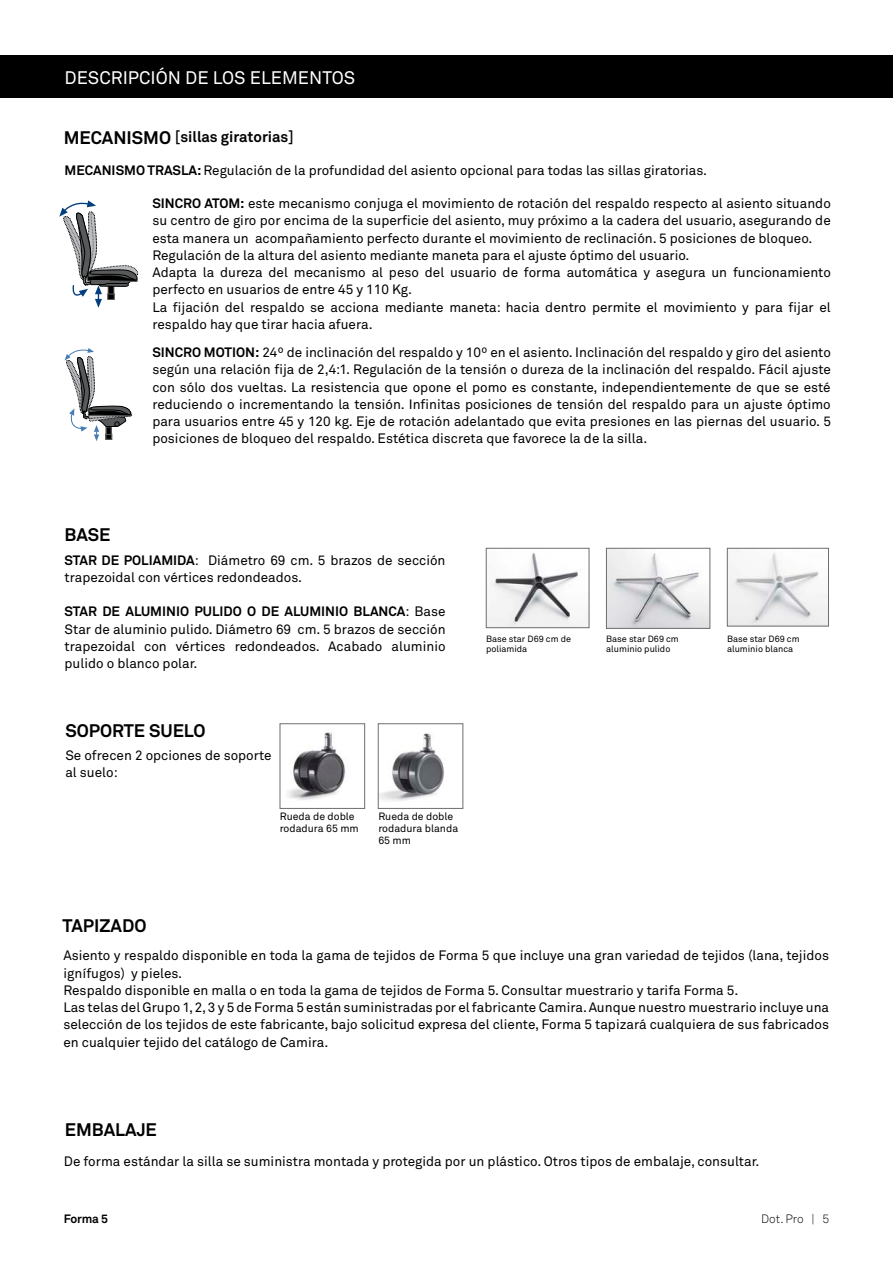
<style>
.page{position:relative;width:893px;height:1263px;background:#fff}
.page>*{position:absolute;margin:0;border:0;box-sizing:border-box;transform-origin:0 0}
.t1{font:700 18px "Akkurat";color:#000}
.t2{font:18px "Akkurat";color:#fff}
.t3{font:700 15px "Akkurat";color:#000}
.t4{font:13.5px/17.2px "Akkurat";color:#000}
.t5{font:300 12px "Akkurat";letter-spacing:-.005em;color:#000}
.t6{font:700 12px "Akkurat";letter-spacing:-.02em;color:#000}
.t7{font:10.5px/12px "Akkurat";color:#000}
.t8{font:9px/9.8px "Akkurat";color:#000}
.s1{font-size:18px}
.s2{font-weight:700}
</style>
<div class="page">
<div style="left:0;top:55px;width:893px;height:43px;background:#000"></div>
<svg style="left:59px;top:200px;width:79px;height:108px"></svg>
<svg style="left:65px;top:348px;width:67px;height:93px"></svg>
<img style="left:288px;top:732px;width:58px;height:68px">
<div style="left:280px;top:723px;width:85px;height:86px;border:1px solid #6d6d71"></div>
<img style="left:380px;top:733px;width:64px;height:68px">
<div style="left:378px;top:723px;width:85px;height:86px;border:1px solid #6d6d71"></div>
<img style="left:608px;top:550px;width:100px;height:76px">
<div style="left:606px;top:548px;width:104px;height:80px;border:1px solid #6d6d71"></div>
<img style="left:729px;top:553px;width:98px;height:71px">
<div style="left:727px;top:548px;width:102px;height:78px;border:1px solid #6d6d71"></div>
<img style="left:488px;top:553px;width:99px;height:73px">
<div style="left:486px;top:548px;width:103px;height:80px;border:1px solid #6d6d71"></div>
<h1 class="t2" style="left:65px;top:66px;width:292px">DESCRIPCIÓN DE LOS ELEMENTOS</h1>
<p class="t3" style="left:64px;top:128px;width:232px"><span class="s1">MECANISMO</span> [sillas giratorias]</p>
<p class="t4" style="left:65px;top:161px;width:644px"><span class="s2">MECANISMO TRASLA:</span> Regulación de la profundidad del asiento opcional para todas las sillas giratorias.</p>
<p class="t4" style="left:152px;top:194px;width:680px"><span class="s2">SINCRO ATOM:</span> este mecanismo conjuga el movimiento de rotación del respaldo respecto al asiento situando su centro de giro por encima de la superficie del asiento, muy próximo a la cadera del usuario, asegurando de esta manera un acompañamiento perfecto durante el movimiento de reclinación. 5 posiciones de bloqueo.<br>Regulación de la altura del asiento mediante maneta para el ajuste óptimo del usuario.<br>Adapta la dureza del mecanismo al peso del usuario de forma automática y asegura un funcionamiento perfecto en usuarios de entre 45 y 110 Kg.<br>La fijación del respaldo se acciona mediante maneta: hacia dentro permite el movimiento y para fijar el respaldo hay que tirar hacia afuera.</p>
<p class="t4" style="left:152px;top:344px;width:680px;text-align:justify"><span class="s2">SINCRO MOTION:</span> 24º de inclinación del respaldo y 10º en el asiento. Inclinación del respaldo y giro del asiento según una relación fija de 2,4:1. Regulación de la tensión o dureza de la inclinación del respaldo. Fácil ajuste con sólo dos vueltas. La resistencia que opone el pomo es constante, independientemente de que se esté reduciendo o incrementando la tensión. Infinitas posiciones de tensión del respaldo para un ajuste óptimo para usuarios entre 45 y 120 kg. Eje de rotación adelantado que evita presiones en las piernas del usuario. 5 posiciones de bloqueo del respaldo. Estética discreta que favorece la de la silla.</p>
<h1 class="t1" style="left:65px;top:524px;width:47px">BASE</h1>
<p class="t4" style="left:65px;top:551px;width:382px"><span class="s2">STAR DE POLIAMIDA</span>: Diámetro 69 cm. 5 brazos de sección trapezoidal con vértices redondeados.</p>
<p class="t4" style="left:65px;top:603px;width:382px;text-align:justify"><span class="s2">STAR DE ALUMINIO PULIDO O DE ALUMINIO BLANCA</span>: Base Star de aluminio pulido. Diámetro 69 cm. 5 brazos de sección trapezoidal con vértices redondeados. Acabado aluminio pulido o blanco polar.</p>
<h1 class="t1" style="left:65px;top:719px;width:142px">SOPORTE SUELO</h1>
<p class="t4" style="left:65px;top:746px;width:208px">Se ofrecen 2 opciones de soporte al suelo:</p>
<p class="t7" style="left:280px;top:810px;width:80px">Rueda de doble rodadura 65 mm</p>
<p class="t7" style="left:378px;top:810px;width:81px">Rueda de doble rodadura blanda<br>65 mm</p>
<p class="t8" style="left:486px;top:634px;width:86px">Base star D69 cm de poliamida</p>
<h1 class="t1" style="left:63px;top:914px;width:85px">TAPIZADO</h1>
<p class="t8" style="left:606px;top:634px;width:74px">Base star D69 cm aluminio pulido</p>
<p class="t8" style="left:727px;top:634px;width:74px">Base star D69 cm aluminio blanca</p>
<p class="t4" style="left:63px;top:947px;width:767px">Asiento y respaldo disponible en toda la gama de tejidos de Forma 5 que incluye una gran variedad de tejidos (lana, tejidos ignífugos) y pieles.<br>Respaldo disponible en malla o en toda la gama de tejidos de Forma 5. Consultar muestrario y tarifa Forma 5.<br>Las telas del Grupo 1, 2, 3 y 5 de Forma 5 están suministradas por el fabricante Camira. Aunque nuestro muestrario incluye una selección de los tejidos de este fabricante, bajo solicitud expresa del cliente, Forma 5 tapizará cualquiera de sus fabricados en cualquier tejido del catálogo de Camira.</p>
<h1 class="t1" style="left:65px;top:1119px;width:94px">EMBALAJE</h1>
<p class="t4" style="left:64px;top:1152px;width:697px">De forma estándar la silla se suministra montada y protegida por un plástico. Otros tipos de embalaje, consultar.</p>
<p class="t6" style="left:64px;top:1211px;width:46px">Forma 5</p>
<p class="t5" style="left:761px;top:1211px;width:70px">Dot. Pro | 5</p>
</div>
